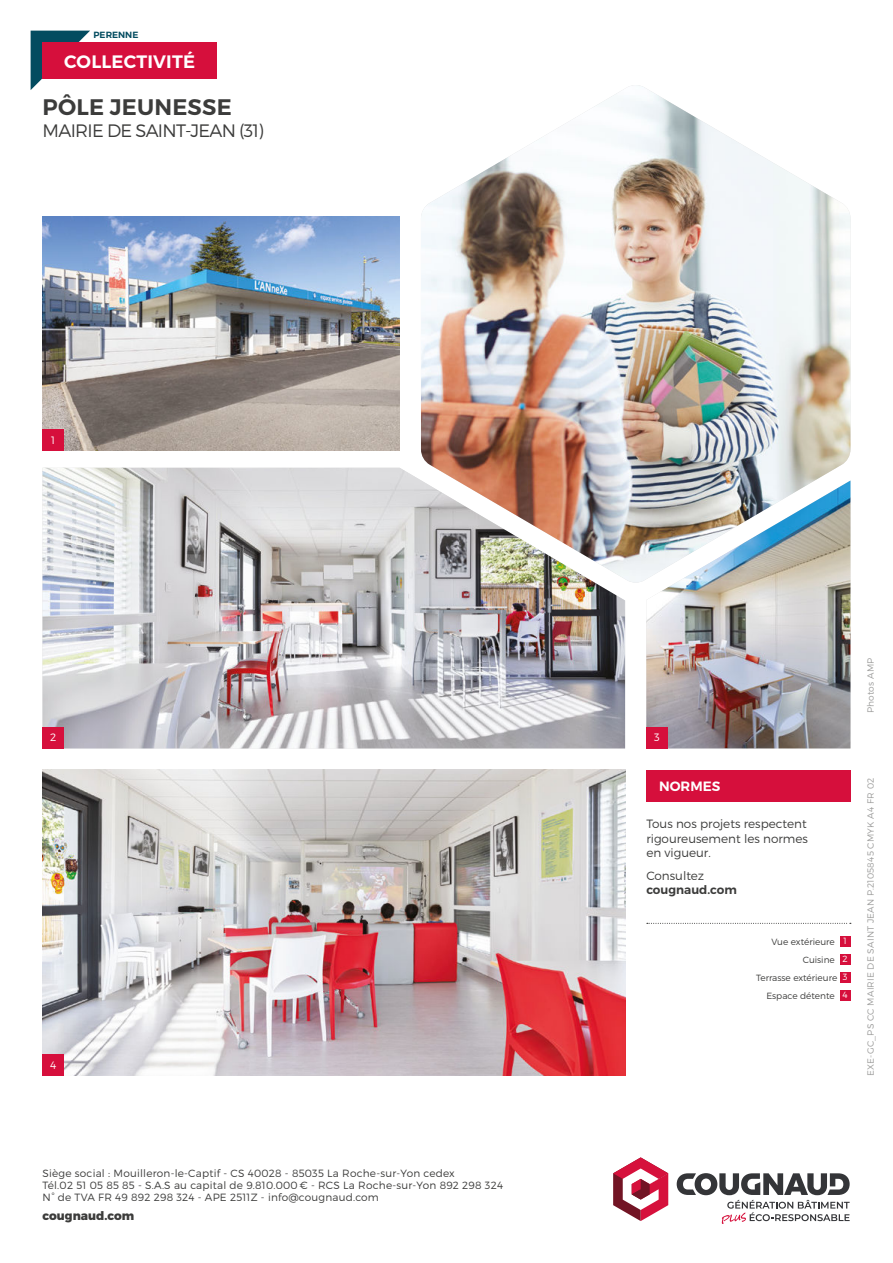
<style>
.page{position:relative;width:893px;height:1263px;background:#fff}
.page>*{position:absolute;margin:0;border:0;box-sizing:border-box;transform-origin:0 0}
.t1{font:600 22.5px "Montserrat";letter-spacing:.01em;color:#3c3c3b}
.t2{font:300 18px "Montserrat";letter-spacing:-.04em;color:#3c3c3b}
.t3{font:600 18px "Montserrat";letter-spacing:.01em;color:#fff}
.t4{font:600 13.5px "Montserrat";color:#fff}
.t5{font:300 12px/14.4px "Montserrat";color:#3c3c3b;text-align:justify}
.t6{font:800 12px "Montserrat";color:#3c3c3b}
.t7{font:600 12px "Montserrat";color:#3c3c3b}
.t8{font:300 10.65px "Montserrat";color:#fff}
.t9{font:300 10.5px/12px "Montserrat";letter-spacing:.02em;color:#3c3c3b}
.t10{font:300 9px "Montserrat";letter-spacing:.02em;color:#9d9d9c}
.t11{font:300 9px/18px "Montserrat";color:#3c3c3b;text-align:right}
.t12{font:600 9px "Montserrat";color:#034c60}
.s1{color:#fff}
</style>
<div class="page">
<img style="left:43px;top:770px;width:582px;height:306px">
<img style="left:646px;top:583px;width:204px;height:165px">
<img style="left:43px;top:468px;width:582px;height:280px">
<div style="left:43px;top:727px;width:21px;height:21px;background:#d60f3c"></div>
<div style="left:43px;top:1054px;width:21px;height:22px;background:#d60f3c"></div>
<div style="left:646px;top:727px;width:22px;height:21px;background:#d60f3c"></div>
<img style="left:421px;top:85px;width:429px;height:498px">
<img style="left:43px;top:217px;width:357px;height:234px">
<div style="left:43px;top:429px;width:21px;height:22px;background:#d60f3c"></div>
<svg style="left:613px;top:1157px;width:55px;height:64px"></svg>
<svg style="left:677px;top:1173px;width:173px;height:51px"></svg>
<svg style="left:31px;top:31px;width:59px;height:59px"></svg>
<div style="left:43px;top:43px;width:174px;height:36px;background:#d60f3c"></div>
<svg style="left:647px;top:923px;width:204px;height:1px"></svg>
<div style="left:646px;top:770px;width:204px;height:31px;background:#d60f3c"></div>
<div style="left:840px;top:936px;width:10px;height:11px;background:#d60f3c"></div>
<div style="left:840px;top:954px;width:10px;height:11px;background:#d60f3c"></div>
<div style="left:840px;top:972px;width:10px;height:11px;background:#d60f3c"></div>
<div style="left:840px;top:990px;width:10px;height:11px;background:#d60f3c"></div>
<p class="t12" style="left:94px;top:30px;width:46px">PERENNE</p>
<h2 class="t3" style="left:64px;top:51px;width:132px">COLLECTIVITÉ</h2>
<h1 class="t1" style="left:43px;top:94px;width:191px">PÔLE JEUNESSE</h1>
<h2 class="t2" style="left:43px;top:122px;width:223px">MAIRIE DE SAINT-JEAN (31)</h2>
<p class="t8" style="left:51px;top:435px;width:5px">1</p>
<p class="t8" style="left:50px;top:733px;width:8px">2</p>
<p class="t8" style="left:50px;top:1060px;width:8px">4</p>
<p class="t9" style="left:43px;top:1168px;width:462px">Siège social : Mouilleron-le-Captif - CS 40028 - 85035 La Roche-sur-Yon cedex<br>Tél.02 51 05 85 85 - S.A.S au capital de 9.810.000 € - RCS La Roche-sur-Yon 892 298 324<br>N° de TVA FR 49 892 298 324 - APE 2511Z - info@cougnaud.com</p>
<p class="t6" style="left:43px;top:1211px;width:93px">cougnaud.com</p>
<p class="t8" style="left:654px;top:733px;width:7px">3</p>
<p class="t4" style="left:659px;top:778px;width:63px">NORMES</p>
<p class="t5" style="left:646px;top:817px;width:163px">Tous nos projets respectent rigoureusement les normes en vigueur.</p>
<p class="t5" style="left:646px;top:869px;width:59px">Consultez</p>
<p class="t7" style="left:646px;top:883px;width:92px">cougnaud.com</p>
<p class="t11" style="left:756px;top:933px;width:93px">Vue extérieure <span class="s1">1<br></span>Cuisine <span class="s1">2<br></span>Terrasse extérieure <span class="s1">3<br></span>Espace détente <span class="s1">4</span></p>
<p class="t10" style="left:867px;top:713px;width:57px;rotate:-90deg">Photos AMP</p>
<p class="t10" style="left:867px;top:1076px;width:299px;rotate:-90deg">EXE-GC_PS CC MAIRIE DE SAINT JEAN P.2105845 CMYK A4 FR 02</p>
</div>
